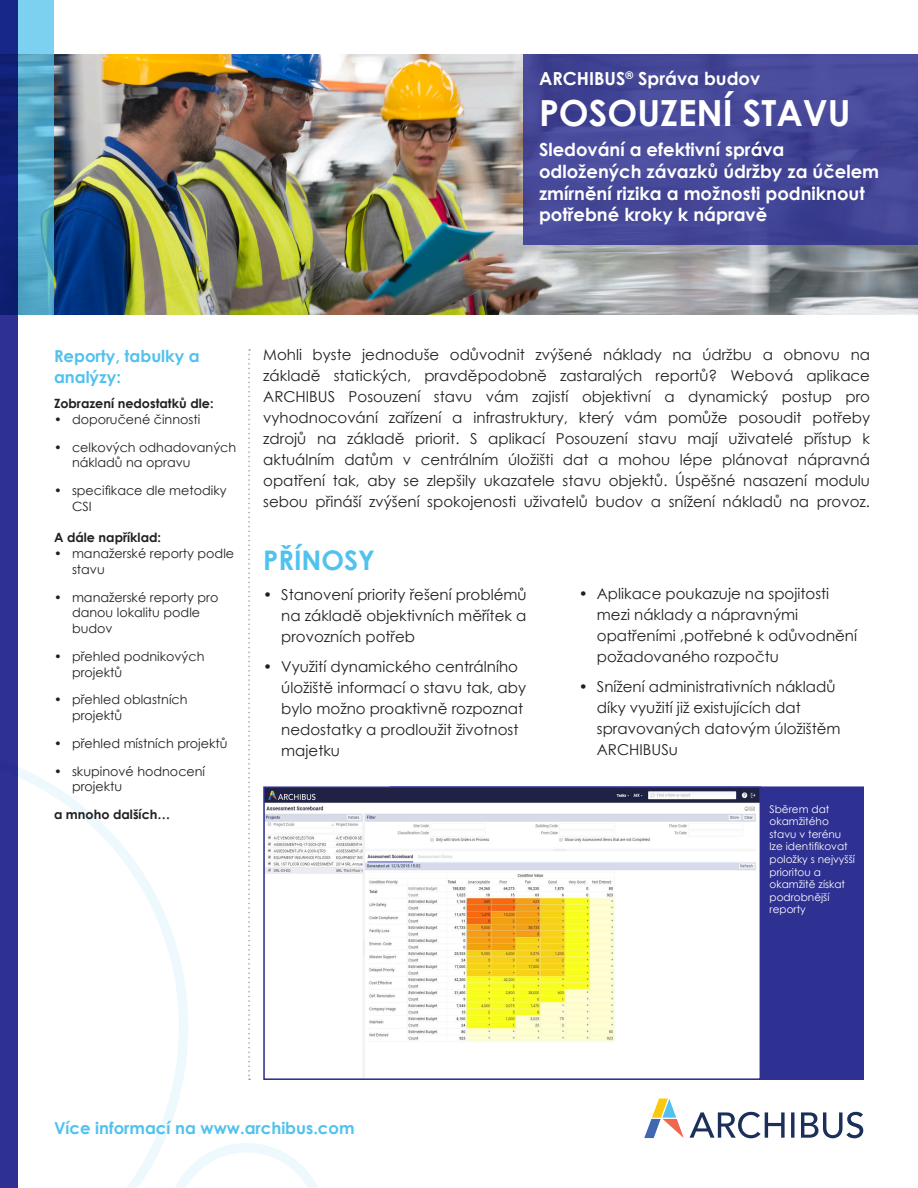
<style>
.page{position:relative;width:918px;height:1188px;background:#fff}
.page>*{position:absolute;margin:0;border:0;box-sizing:border-box;transform-origin:0 0}
.Page1__Title{font:700 36px "Century Gothic";color:#fff}
.Page1__Head1{font:700 27px "Century Gothic";color:#51c2ed}
.Page1__Subhead_Below{font:700 18px/21.6px "Century Gothic";color:#fff}
.Page1__Subhead_Above{font:700 18px "Century Gothic";color:#fff}
.Page1__Sidebar_Subhe{font:700 16.5px/21px "Century Gothic";color:#51c2ed}
.Page1__Intro_Text{font:15px/21px "Century Gothic";color:#231f20;text-align:justify}
.Page1__Bulleted_Text{font:15px/21px "Century Gothic";color:#231f20}
.Page1__Sidebar_Bulle{font:12.75px/15.8px "Century Gothic";color:#231f20}
.Page1__Sidebar_Bulle-2{font:700 12.75px "Century Gothic";color:#231f20}
.t1{font:10.5px/12.6px "Century Gothic";color:#fff}
</style>
<div class="page">
<svg style="left:188px;top:1143px;width:130px;height:45px"></svg>
<svg style="left:18px;top:767px;width:170px;height:421px"></svg>
<svg style="left:644px;top:1099px;width:40px;height:39px"></svg>
<svg style="left:690px;top:1112px;width:173px;height:26px"></svg>
<img style="left:54px;top:54px;width:864px;height:261px">
<svg style="left:18px;top:0;width:36px;height:315px;background:#5db2d0"></svg>
<svg style="left:248px;top:349px;width:2px;height:731px"></svg>
<svg style="left:0;top:0;width:18px;height:1188px;background:#262c8a"></svg>
<svg style="left:523px;top:54px;width:395px;height:190px;background:#454797"></svg>
<div style="left:390px;top:786px;width:474px;height:294px;background:#2e3092"></div>
<img style="left:266px;top:789px;width:492px;height:288px">
<div style="left:263px;top:786px;width:498px;height:294px;border:2px solid #2e3092"></div>
<p class="Page1__Subhead_Above" style="left:539px;top:65px;width:223px">ARCHIBUS<sup>®</sup> Správa budov</p>
<p class="Page1__Title" style="left:539px;top:85px;width:313px">POSOUZENÍ STAVU</p>
<p class="Page1__Subhead_Below" style="left:539px;top:138px;width:342px">Sledování a efektivní správa odložených závazků údržby za účelem zmírnění rizika a možnosti podniknout potřebné kroky k nápravě</p>
<p class="Page1__Sidebar_Subhe" style="left:54px;top:344px;width:147px">Reporty, tabulky a analýzy:</p>
<p class="Page1__Sidebar_Bulle-2" style="left:54px;top:394px;width:161px">Zobrazení nedostatků dle:</p>
<p class="Page1__Sidebar_Bulle" style="left:54px;top:411px;width:148px">• doporučené činnosti</p>
<p class="Page1__Sidebar_Bulle" style="left:72px;top:439px;width:166px;text-indent:-18px">• celkových odhadovaných nákladů na opravu</p>
<p class="Page1__Sidebar_Bulle" style="left:72px;top:482px;width:156px;text-indent:-18px">• specifikace dle metodiky<br>CSI</p>
<p class="Page1__Sidebar_Bulle-2" style="left:54px;top:528px;width:109px">A dále například:</p>
<p class="Page1__Sidebar_Bulle" style="left:72px;top:545px;width:164px;text-indent:-18px">• manažerské reporty podle stavu</p>
<p class="Page1__Sidebar_Bulle" style="left:72px;top:589px;width:148px;text-indent:-18px">• manažerské reporty pro danou lokalitu podle budov</p>
<p class="Page1__Sidebar_Bulle" style="left:72px;top:648px;width:134px;text-indent:-18px">• přehled podnikových projektů</p>
<p class="Page1__Sidebar_Bulle" style="left:72px;top:692px;width:117px;text-indent:-18px">• přehled oblastních projektů</p>
<p class="Page1__Sidebar_Bulle" style="left:54px;top:735px;width:175px">• přehled místních projektů</p>
<p class="Page1__Sidebar_Bulle" style="left:72px;top:763px;width:135px;text-indent:-18px">• skupinové hodnocení projektu</p>
<p class="Page1__Sidebar_Bulle-2" style="left:54px;top:805px;width:118px">a mnoho dalších…</p>
<p class="Page1__Intro_Text" style="left:263px;top:344px;width:608px">Mohli byste jednoduše odůvodnit zvýšené náklady na údržbu a obnovu na základě statických, pravděpodobně zastaralých reportů? Webová aplikace ARCHIBUS Posouzení stavu vám zajistí objektivní a dynamický postup pro vyhodnocování zařízení a infrastruktury, který vám pomůže posoudit potřeby zdrojů na základě priorit. S aplikací Posouzení stavu mají uživatelé přístup k aktuálním datům v centrálním úložišti dat a mohou lépe plánovat nápravná opatření tak, aby se zlepšily ukazatele stavu objektů. Úspěšné nasazení modulu sebou přináší zvýšení spokojenosti uživatelů budov a snížení nákladů na provoz.</p>
<p class="Page1__Head1" style="left:263px;top:540px;width:113px">PŘÍNOSY</p>
<p class="Page1__Bulleted_Text" style="left:281px;top:584px;width:247px;text-align:justify;text-indent:-18px">• Stanovení priority řešení problémů na základě objektivních měřítek a provozních potřeb</p>
<p class="Page1__Bulleted_Text" style="left:281px;top:656px;width:246px;text-indent:-18px">• Využití dynamického centrálního úložiště informací o stavu tak, aby bylo možno proaktivně rozpoznat nedostatky a prodloužit životnost majetku</p>
<p class="Page1__Bulleted_Text" style="left:597px;top:583px;width:262px;text-indent:-18px">• Aplikace poukazuje na spojitosti mezi náklady a nápravnými opatřeními ,potřebné k odůvodnění požadovaného rozpočtu</p>
<p class="Page1__Bulleted_Text" style="left:597px;top:676px;width:245px;text-indent:-18px">• Snížení administrativních nákladů díky využití již existujících dat spravovaných datovým úložištěm<br>ARCHIBUSu</p>
<p class="t1" style="left:770px;top:802px;width:73px">Sběrem dat okamžitého stavu v terénu</p>
<p class="t1" style="left:770px;top:840px;width:87px">lze identifikovat položky s nejvyšší</p>
<p class="t1" style="left:770px;top:865px;width:77px">prioritou a okamžitě získat podrobnější</p>
<p class="t1" style="left:770px;top:903px;width:38px">reporty</p>
<p class="Page1__Sidebar_Subhe" style="left:54px;top:1117px;width:302px">Více informací na www.archibus.com</p>
</div>
